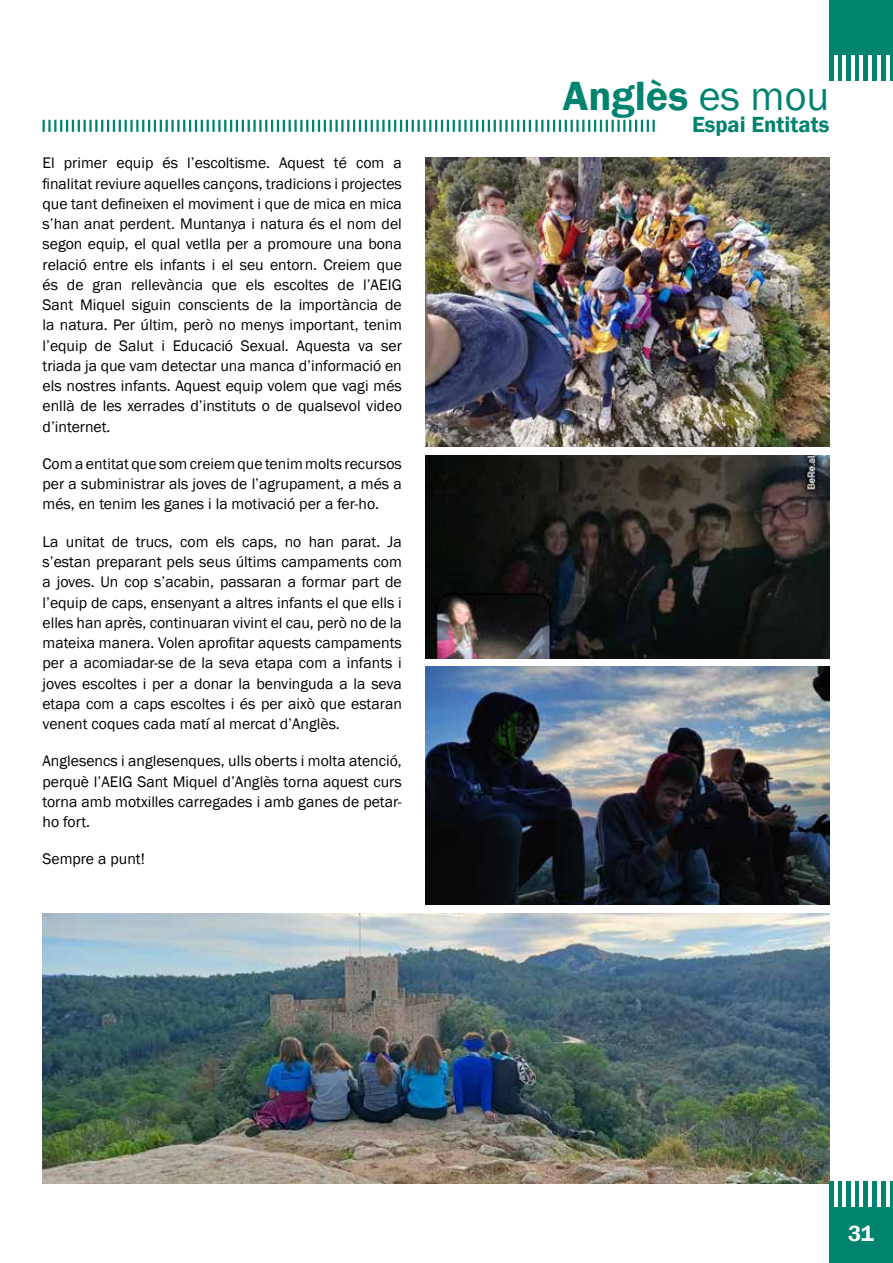
<style>
.page{position:relative;width:893px;height:1263px;background:#fff}
.page>*{position:absolute;margin:0;border:0;box-sizing:border-box;transform-origin:0 0}
.t1{font:600 42px "Franklin Gothic";color:#00836f}
.t2{font:600 22.5px "Franklin Gothic";color:#00836f}
.t3{font:600 22.5px "Franklin Gothic";color:#fff}
.t4{font:15.75px/20.2px "Franklin Gothic";color:#000;text-align:justify}
.s1{font-weight:400}
</style>
<div class="page">
<div style="left:829px;top:1181px;width:64px;height:82px;background:#00836f"></div>
<hr style="left:834px;top:1181px;width:4px;height:26px;background:#fff">
<hr style="left:842px;top:1181px;width:4px;height:26px;background:#fff">
<hr style="left:851px;top:1181px;width:4px;height:26px;background:#fff">
<hr style="left:859px;top:1181px;width:4px;height:26px;background:#fff">
<hr style="left:868px;top:1181px;width:4px;height:26px;background:#fff">
<hr style="left:877px;top:1181px;width:4px;height:26px;background:#fff">
<hr style="left:886px;top:1181px;width:4px;height:26px;background:#fff">
<div style="left:829px;top:0;width:64px;height:81px;background:#00836f"></div>
<hr style="left:834px;top:55px;width:4px;height:26px;background:#fff">
<hr style="left:842px;top:55px;width:4px;height:26px;background:#fff">
<hr style="left:851px;top:55px;width:4px;height:26px;background:#fff">
<hr style="left:859px;top:55px;width:4px;height:26px;background:#fff">
<hr style="left:868px;top:55px;width:4px;height:26px;background:#fff">
<hr style="left:877px;top:55px;width:4px;height:26px;background:#fff">
<hr style="left:886px;top:55px;width:4px;height:26px;background:#fff">
<svg style="left:43px;top:120px;width:612px;height:12px"></svg>
<img style="left:43px;top:913px;width:786px;height:271px">
<img style="left:425px;top:666px;width:404px;height:239px">
<img style="left:425px;top:157px;width:404px;height:289px">
<img style="left:425px;top:455px;width:404px;height:203px">
<p class="t4" style="left:43px;top:153px;width:361px">El primer equip és l’escoltisme. Aquest té com a finalitat reviure aquelles cançons, tradicions i projectes que tant defineixen el moviment i que de mica en mica s’han anat perdent. Muntanya i natura és el nom del segon equip, el qual vetlla per a promoure una bona relació entre els infants i el seu entorn. Creiem que és de gran rellevància que els escoltes de l’AEIG Sant Miquel siguin conscients de la importància de la natura. Per últim, però no menys important, tenim l’equip de Salut i Educació Sexual. Aquesta va ser triada ja que vam detectar una manca d’informació en els nostres infants. Aquest equip volem que vagi més enllà de les xerrades d’instituts o de qualsevol video d’internet.</p>
<p class="t4" style="left:43px;top:454px;width:361px">Com a entitat que som creiem que tenim molts recursos per a subministrar als joves de l’agrupament, a més a més, en tenim les ganes i la motivació per a fer-ho.</p>
<p class="t4" style="left:43px;top:532px;width:361px">La unitat de trucs, com els caps, no han parat. Ja s’estan preparant pels seus últims campaments com a joves. Un cop s’acabin, passaran a formar part de l’equip de caps, ensenyant a altres infants el que ells i elles han après, continuaran vivint el cau, però no de la mateixa manera. Volen aprofitar aquests campaments per a acomiadar-se de la seva etapa com a infants i joves escoltes i per a donar la benvinguda a la seva etapa com a caps escoltes i és per això que estaran venent coques cada matí al mercat d’Anglès.</p>
<p class="t4" style="left:43px;top:751px;width:361px">Anglesencs i anglesenques, ulls oberts i molta atenció, perquè l’AEIG Sant Miquel d’Anglès torna aquest curs torna amb motxilles carregades i amb ganes de petar&shy;ho fort.</p>
<p class="t4" style="left:43px;top:849px;width:104px">Sempre a punt!</p>
<h1 class="t1" style="left:563px;top:70px;width:268px">Anglès <span class="s1">es mou</span></h1>
<h2 class="t2" style="left:692px;top:110px;width:139px">Espai Entitats</h2>
<h2 class="t3" style="left:848px;top:1220px;width:28px">31</h2>
</div>
